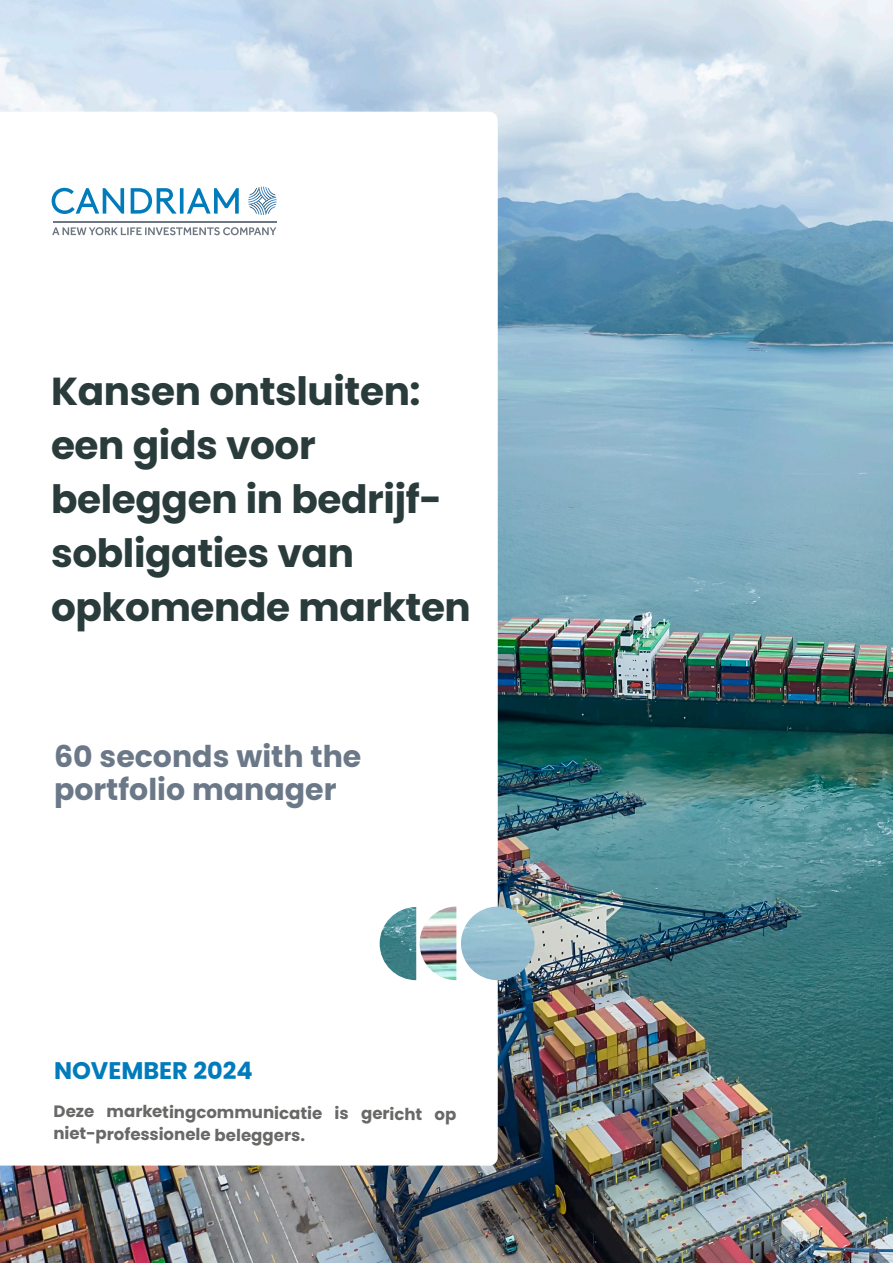
<style>
.page{position:relative;width:893px;height:1263px;background:#fff}
.page>*{position:absolute;margin:0;border:0;box-sizing:border-box;transform-origin:0 0}
.t1{font:700 39px/54px "Poppins";letter-spacing:-.01em;color:#2a3b3b}
.t2{font:700 30px/33px "Poppins";color:#6b7888}
.t3{font:700 24px "Poppins";color:#007bbb}
.t4{font:700 16.5px/23.2px "Poppins";color:#686867}
</style>
<div class="page">
<img style="left:0;top:0;width:893px;height:1263px">
<svg style="left:0;top:112px;width:498px;height:1053px"></svg>
<svg style="left:248px;top:187px;width:29px;height:28px"></svg>
<svg style="left:52px;top:227px;width:224px;height:8px"></svg>
<hr style="left:53px;top:221px;width:224px;height:1px;background:#6e7681">
<svg style="left:52px;top:188px;width:187px;height:26px"></svg>
<img style="left:420px;top:906px;width:36px;height:74px">
<img style="left:380px;top:907px;width:36px;height:73px">
<img style="left:461px;top:906px;width:74px;height:74px;border-radius:37px">
<p class="t1" style="left:51px;top:365px;width:421px">Kansen ontsluiten: een gids voor beleggen in bedrijf&shy;sobligaties van opkomende markten</p>
<p class="t2" style="left:54px;top:740px;width:309px">60 seconds with the portfolio manager</p>
<p class="t3" style="left:54px;top:1057px;width:200px">NOVEMBER 2024</p>
<p class="t4" style="left:54px;top:1097px;width:404px;rotate:1deg">Deze marketingcommunicatie is gericht op niet-professionele beleggers.</p>
</div>
